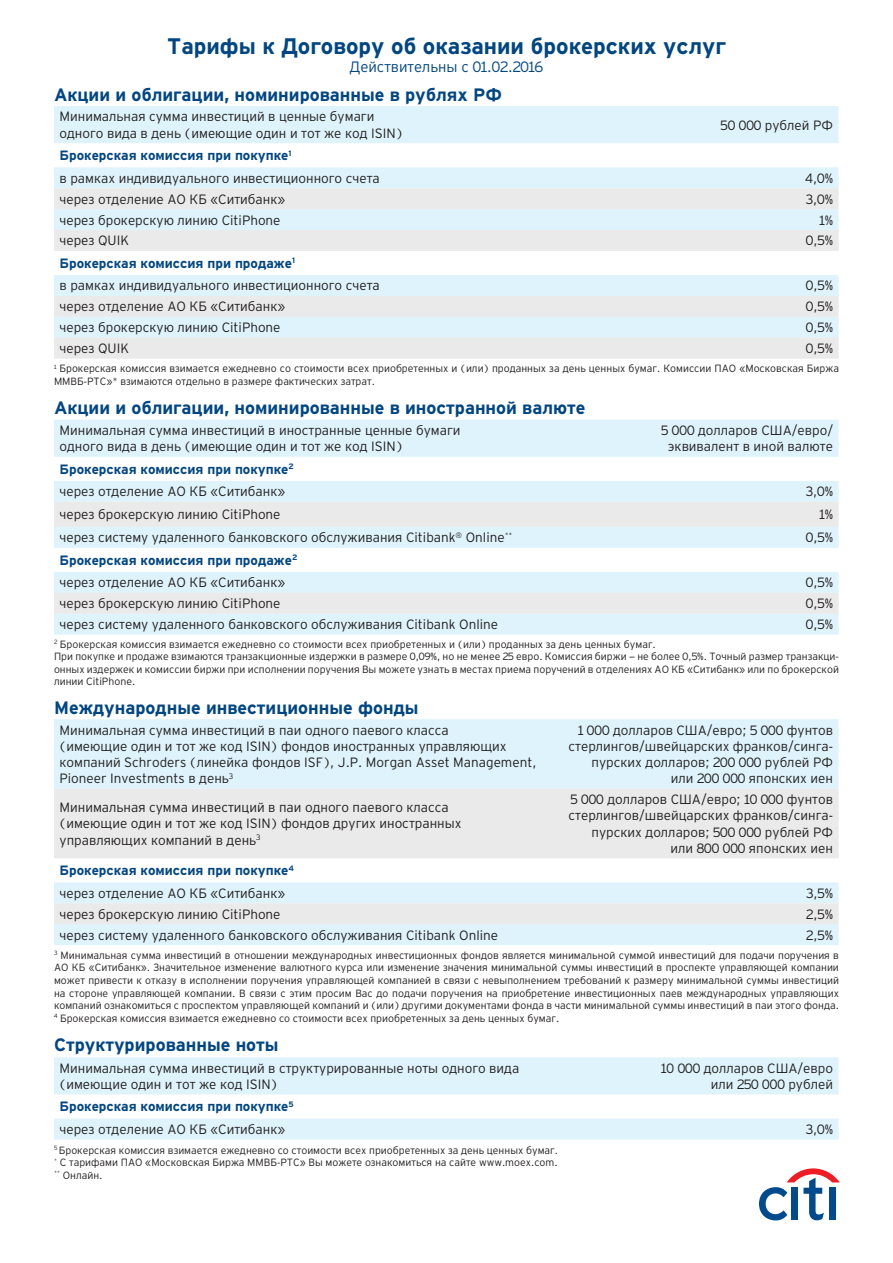
<style>
.page{position:relative;width:893px;height:1263px;background:#fff}
.page>*{position:absolute;margin:0;border:0;box-sizing:border-box;transform-origin:0 0}
.t1{font:700 22.5px "Interstate Cyr";color:#004684}
.t2{font:700 18px "Interstate Cyr";color:#004684}
.t3{font:15px "Interstate Light Cyr";color:#004684}
.t4{font:13.5px/16.2px "Interstate Light Cyr";color:#231f20}
.t5{font:700 13.5px "Interstate Cyr";color:#004684}
.t6{font:10.5px/12.6px "Interstate Light Cyr";color:#231f20}
</style>
<div class="page">
<div style="left:54px;top:106px;width:785px;height:37px;background:#def3fb"></div>
<div style="left:54px;top:167px;width:785px;height:21px;background:#def3fb"></div>
<svg style="left:54px;top:188px;width:785px;height:63px;background:#e6edef"></svg>
<div style="left:54px;top:275px;width:785px;height:63px;background:#def3fb"></div>
<div style="left:54px;top:296px;width:785px;height:21px;background:#eaeaea"></div>
<div style="left:54px;top:338px;width:785px;height:21px;background:#eaeaea"></div>
<svg style="left:54px;top:420px;width:785px;height:215px;fill:#def3fb"></svg>
<svg style="left:54px;top:502px;width:785px;height:112px"></svg>
<div style="left:54px;top:719px;width:785px;height:226px;background:#def3fb"></div>
<svg style="left:54px;top:789px;width:785px;height:135px;fill:#eaeaea"></svg>
<svg style="left:54px;top:1057px;width:785px;height:82px;fill:#def3fb"></svg>
<svg style="left:759px;top:1168px;width:81px;height:52px"></svg>
<h1 class="t1" style="left:167px;top:34px;width:560px">Тарифы к Договору об оказании брокерских услуг</h1>
<p class="t3" style="left:350px;top:59px;width:195px">Действительны с 01.02.2016</p>
<h2 class="t2" style="left:54px;top:85px;width:449px">Акции и облигации, номинированные в рублях РФ</h2>
<p class="t4" style="left:60px;top:109px;width:345px">Минимальная сумма инвестиций в ценные бумаги одного вида в день (имеющие один и тот же код ISIN)</p>
<p class="t4" style="left:721px;top:117px;width:114px">50 000 рублей РФ</p>
<p class="t5" style="left:60px;top:148px;width:234px">Брокерская комиссия при покупке<sup>1</sup></p>
<p class="t4" style="left:60px;top:170px;width:322px">в рамках индивидуального инвестиционного счета</p>
<p class="t4" style="left:806px;top:170px;width:29px">4,0%</p>
<p class="t4" style="left:60px;top:191px;width:227px">через отделение АО КБ «Ситибанк»</p>
<p class="t4" style="left:806px;top:191px;width:29px">3,0%</p>
<p class="t4" style="left:60px;top:212px;width:223px">через брокерскую линию CitiPhone</p>
<p class="t4" style="left:819px;top:212px;width:15px">1%</p>
<p class="t4" style="left:60px;top:232px;width:71px">через QUIK</p>
<p class="t4" style="left:806px;top:232px;width:29px">0,5%</p>
<p class="t5" style="left:60px;top:256px;width:237px">Брокерская комиссия при продаже<sup>1</sup></p>
<p class="t4" style="left:60px;top:278px;width:322px">в рамках индивидуального инвестиционного счета</p>
<p class="t4" style="left:806px;top:278px;width:29px">0,5%</p>
<p class="t4" style="left:60px;top:298px;width:227px">через отделение АО КБ «Ситибанк»</p>
<p class="t4" style="left:806px;top:298px;width:29px">0,5%</p>
<p class="t4" style="left:60px;top:319px;width:223px">через брокерскую линию CitiPhone</p>
<p class="t4" style="left:806px;top:319px;width:29px">0,5%</p>
<p class="t4" style="left:60px;top:340px;width:71px">через QUIK</p>
<p class="t4" style="left:806px;top:340px;width:29px">0,5%</p>
<p class="t6" style="left:54px;top:362px;width:786px"><sup>1</sup> Брокерская комиссия взимается ежедневно со стоимости всех приобретенных и (или) проданных за день ценных бумаг. Комиссии ПАО «Московская Биржа<br>ММВБ-РТС»* взимаются отдельно в размере фактических затрат.</p>
<h2 class="t2" style="left:54px;top:397px;width:533px">Акции и облигации, номинированные в иностранной валюте</h2>
<p class="t4" style="left:60px;top:422px;width:402px">Минимальная сумма инвестиций в иностранные ценные бумаги одного вида в день (имеющие один и тот же код ISIN)</p>
<p class="t4" style="left:661px;top:422px;width:173px;text-align:center">5 000 долларов США/евро/ эквивалент в иной валюте</p>
<p class="t5" style="left:60px;top:461px;width:236px">Брокерская комиссия при покупке<sup>2</sup></p>
<p class="t4" style="left:60px;top:483px;width:227px">через отделение АО КБ «Ситибанк»</p>
<p class="t4" style="left:806px;top:483px;width:29px">3,0%</p>
<p class="t4" style="left:60px;top:506px;width:223px">через брокерскую линию CitiPhone</p>
<p class="t4" style="left:819px;top:506px;width:15px">1%</p>
<p class="t4" style="left:60px;top:529px;width:454px">через систему удаленного банковского обслуживания Citibank<sup>®</sup> Online<sup>**</sup></p>
<p class="t4" style="left:806px;top:529px;width:29px">0,5%</p>
<p class="t5" style="left:60px;top:553px;width:239px">Брокерская комиссия при продаже<sup>2</sup></p>
<p class="t4" style="left:60px;top:574px;width:227px">через отделение АО КБ «Ситибанк»</p>
<p class="t4" style="left:806px;top:574px;width:29px">0,5%</p>
<p class="t4" style="left:60px;top:595px;width:223px">через брокерскую линию CitiPhone</p>
<p class="t4" style="left:806px;top:595px;width:29px">0,5%</p>
<p class="t4" style="left:60px;top:616px;width:440px">через систему удаленного банковского обслуживания Citibank Online</p>
<p class="t4" style="left:806px;top:616px;width:29px">0,5%</p>
<p class="t6" style="left:54px;top:638px;width:786px"><sup>2</sup> Брокерская комиссия взимается ежедневно со стоимости всех приобретенных и (или) проданных за день ценных бумаг.<br>При покупке и продаже взимаются транзакционные издержки в размере 0,09%, но не менее 25 евро. Комиссия биржи — не более 0,5%. Точный размер транзакци&shy;онных издержек и комиссии биржи при исполнении поручения Вы можете узнать в местах приема поручений в отделениях АО КБ «Ситибанк» или по брокерской линии CitiPhone.</p>
<h2 class="t2" style="left:54px;top:698px;width:366px">Международные инвестиционные фонды</h2>
<p class="t4" style="left:60px;top:722px;width:479px">Минимальная сумма инвестиций в паи одного паевого класса<br>(имеющие один и тот же код ISIN) фондов иностранных управляющих компаний Schroders (линейка фондов ISF), J.P. Morgan Asset Management, Pioneer Investments в день<sup>3</sup></p>
<p class="t4" style="left:568px;top:722px;width:266px;text-align:right">1 000 долларов США/евро; 5 000 фунтов стерлингов/швейцарских франков/синга&shy;пурских долларов; 200 000 рублей РФ или 200 000 японских иен</p>
<p class="t4" style="left:60px;top:799px;width:403px">Минимальная сумма инвестиций в паи одного паевого класса (имеющие один и тот же код ISIN) фондов других иностранных управляющих компаний в день<sup>3</sup></p>
<p class="t4" style="left:568px;top:791px;width:266px;text-align:right">5 000 долларов США/евро; 10 000 фунтов стерлингов/швейцарских франков/синга&shy;пурских долларов; 500 000 рублей РФ или 800 000 японских иен</p>
<p class="t5" style="left:60px;top:863px;width:236px">Брокерская комиссия при покупке<sup>4</sup></p>
<p class="t4" style="left:60px;top:885px;width:227px">через отделение АО КБ «Ситибанк»</p>
<p class="t4" style="left:806px;top:885px;width:28px">3,5%</p>
<p class="t4" style="left:60px;top:906px;width:223px">через брокерскую линию CitiPhone</p>
<p class="t4" style="left:806px;top:906px;width:28px">2,5%</p>
<p class="t4" style="left:60px;top:927px;width:440px">через систему удаленного банковского обслуживания Citibank Online</p>
<p class="t4" style="left:806px;top:927px;width:28px">2,5%</p>
<p class="t6" style="left:54px;top:949px;width:786px;text-align:justify"><sup>3</sup> Минимальная сумма инвестиций в отношении международных инвестиционных фондов является минимальной суммой инвестиций для подачи поручения в АО КБ «Ситибанк». Значительное изменение валютного курса или изменение значения минимальной суммы инвестиций в проспекте управляющей компании может привести к отказу в исполнении поручения управляющей компанией в связи с невыполнением требований к размеру минимальной суммы инвестиций на стороне управляющей компании. В связи с этим просим Вас до подачи поручения на приобретение инвестиционных паев международных управляющих компаний ознакомиться с проспектом управляющей компаний и (или) другими документами фонда в части минимальной суммы инвестиций в паи этого фонда.<br><sup>4</sup> Брокерская комиссия взимается ежедневно со стоимости всех приобретенных за день ценных бумаг.</p>
<h2 class="t2" style="left:54px;top:1034px;width:226px">Структурированные ноты</h2>
<p class="t4" style="left:60px;top:1060px;width:461px">Минимальная сумма инвестиций в структурированные ноты одного вида (имеющие один и тот же код ISIN)</p>
<p class="t4" style="left:661px;top:1060px;width:173px;text-align:right">10 000 долларов США/евро или 250 000 рублей</p>
<p class="t5" style="left:60px;top:1099px;width:236px">Брокерская комиссия при покупке<sup>5</sup></p>
<p class="t4" style="left:60px;top:1121px;width:227px">через отделение АО КБ «Ситибанк»</p>
<p class="t4" style="left:806px;top:1121px;width:29px">3,0%</p>
<p class="t6" style="left:54px;top:1143px;width:505px;text-align:justify"><sup>5</sup> Брокерская комиссия взимается ежедневно со стоимости всех приобретенных за день ценных бумаг. <sup>*</sup> С тарифами ПАО «Московская Биржа ММВБ-РТС» Вы можете ознакомиться на сайте www.moex.com. <sup>**</sup> Онлайн.</p>
</div>
